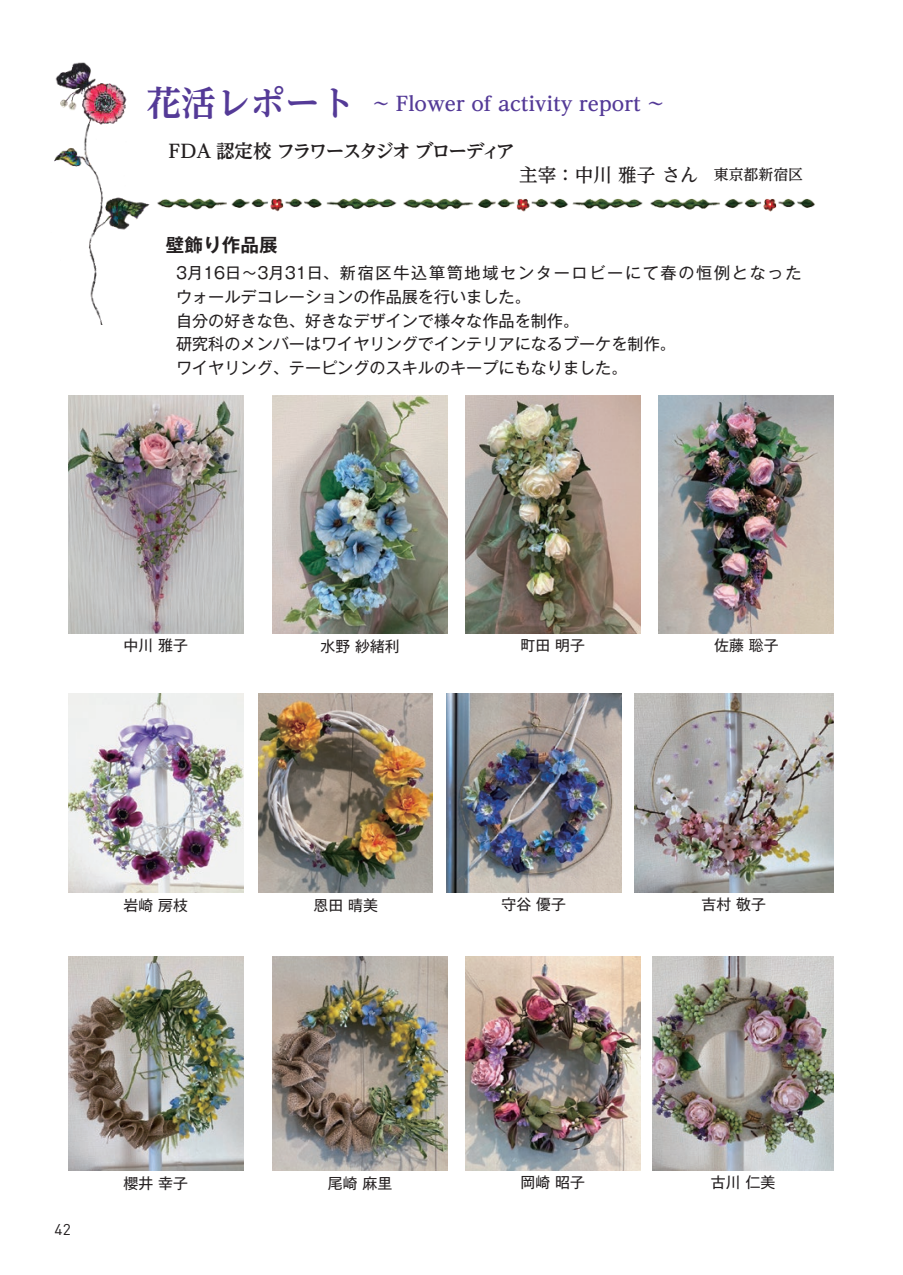
<style>
.page{position:relative;width:903px;height:1275px;background:#fff}
.page>*{position:absolute;margin:0;border:0;box-sizing:border-box;transform-origin:0 0}
.t1{font:700 19.78px "UD Reimin Pro";color:#543a97}
.t2{font:700 18.55px "UD Reimin Pro";letter-spacing:-.095em;color:#231f20}
.t3{font:500 18.55px "UD Reimin Pro";color:#231f20}
.t4{font:700 18.55px "Gothic MB101 Pro De";color:#231f20}
.t5{font:16.1px/23.6px "Gothic MB101 Pro";color:#231f20}
.t6{font:15.58px "DINOT";color:#231f20}
.t7{font:14.88px "Gothic MB101 Pro";color:#231f20}
.s1{font-size:34.65px}
.s2{font-size:14.88px}
</style>
<div class="page">
<img style="left:54px;top:62px;width:96px;height:263px">
<img style="left:157px;top:198px;width:658px;height:14px">
<img style="left:69px;top:395px;width:174px;height:239px">
<img style="left:272px;top:395px;width:175px;height:239px">
<img style="left:466px;top:395px;width:174px;height:239px">
<img style="left:659px;top:395px;width:174px;height:239px">
<img style="left:69px;top:693px;width:174px;height:199px">
<img style="left:258px;top:693px;width:175px;height:199px">
<img style="left:447px;top:693px;width:174px;height:199px">
<img style="left:634px;top:693px;width:199px;height:199px">
<img style="left:69px;top:956px;width:174px;height:214px">
<img style="left:272px;top:956px;width:175px;height:214px">
<img style="left:466px;top:956px;width:174px;height:214px">
<img style="left:653px;top:956px;width:180px;height:214px">
<p class="t1" style="left:146px;top:87px;width:521px"><span class="s1">花活レポート</span> ～ Flower of activity report ～</p>
<p class="t2" style="left:169px;top:136px;width:348px">FDA 認定校 フラワースタジオ ブローディア</p>
<p class="t3" style="left:519px;top:159px;width:285px">主宰：中川 雅子 さん<span class="s2">　東京都新宿区</span></p>
<p class="t4" style="left:166px;top:230px;width:113px">壁飾り作品展</p>
<p class="t5" style="left:176px;top:259px;width:627px">3月16日～3月31日、新宿区牛込箪笥地域センターロビーにて春の恒例となったウォールデコレーションの作品展を行いました。<br>自分の好きな色、好きなデザインで様々な作品を制作。<br>研究科のメンバーはワイヤリングでインテリアになるブーケを制作。<br>ワイヤリング、テーピングのスキルのキープにもなりました。</p>
<p class="t7" style="left:123px;top:633px;width:66px">中川 雅子</p>
<p class="t7" style="left:320px;top:633px;width:81px">水野 紗緒利</p>
<p class="t7" style="left:520px;top:633px;width:66px">町田 明子</p>
<p class="t7" style="left:714px;top:633px;width:66px">佐藤 聡子</p>
<p class="t7" style="left:123px;top:893px;width:66px">岩崎 房枝</p>
<p class="t7" style="left:313px;top:893px;width:66px">恩田 晴美</p>
<p class="t7" style="left:501px;top:892px;width:66px">守谷 優子</p>
<p class="t7" style="left:701px;top:892px;width:66px">吉村 敬子</p>
<p class="t6" style="left:55px;top:1220px;width:18px">42</p>
<p class="t7" style="left:123px;top:1171px;width:66px">櫻井 幸子</p>
<p class="t7" style="left:328px;top:1171px;width:66px">尾崎 麻里</p>
<p class="t7" style="left:520px;top:1170px;width:66px">岡崎 昭子</p>
<p class="t7" style="left:711px;top:1170px;width:66px">古川 仁美</p>
</div>
